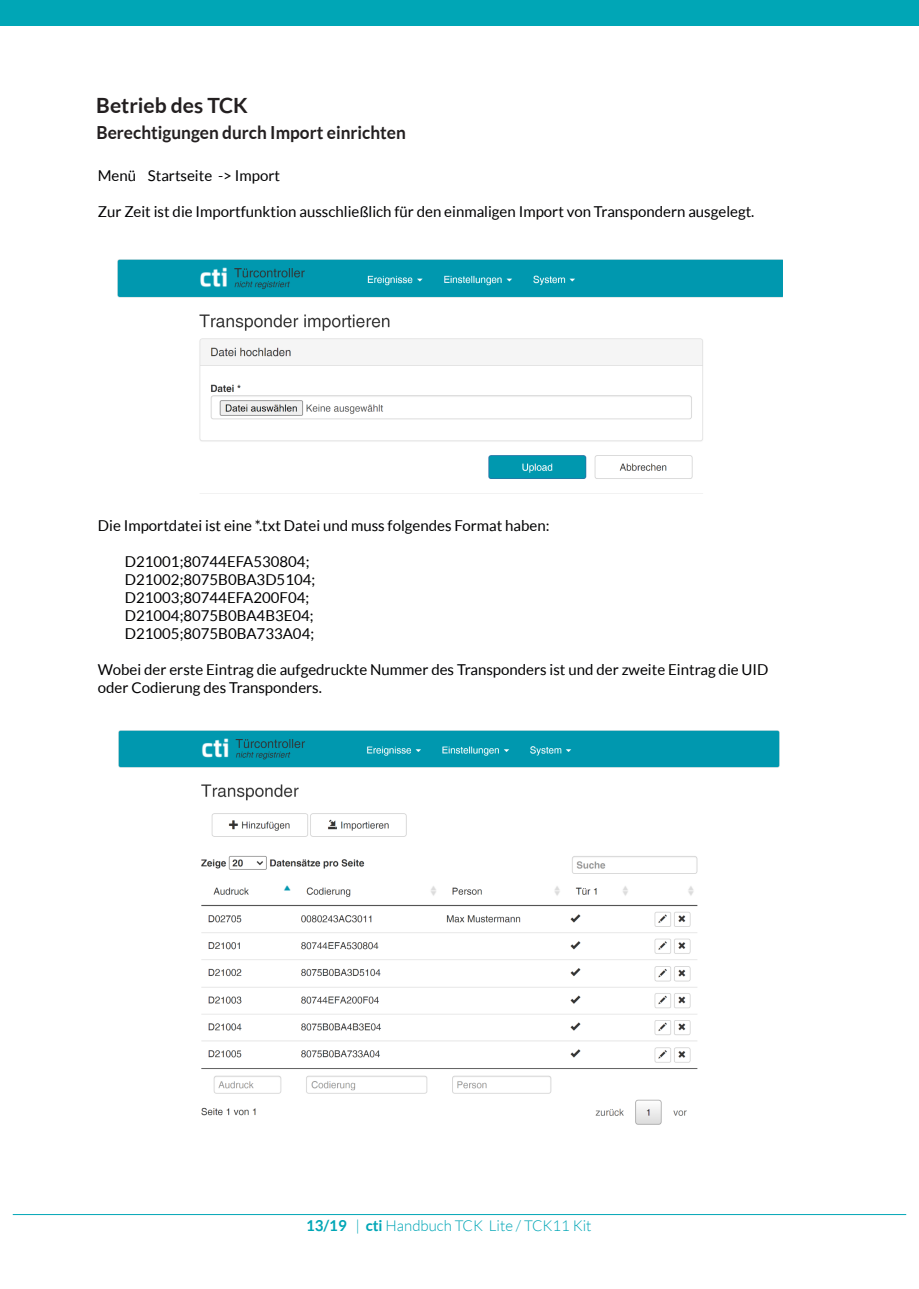
<style>
.page{position:relative;width:919px;height:1289px;background:#fff}
.page>*{position:absolute;margin:0;border:0;box-sizing:border-box;transform-origin:0 0}
.t1{font:700 21px "Lato";color:#231f20}
.t2{font:700 18px "Lato";color:#231f20;scale:.96 1}
.t3{font:15px/18px "Lato";color:#000002}
.t4{font:300 15px "Lato";color:#00a6b6}
.s1{font-weight:700}
</style>
<div class="page">
<div style="left:0;top:0;width:918px;height:26px;background:#00a6b6"></div>
<img style="left:117px;top:260px;width:665px;height:234px">
<img style="left:118px;top:730px;width:661px;height:395px">
<hr style="left:13px;top:1214px;width:893px;height:1px;background:#00a6b6">
<h1 class="t1" style="left:96px;top:96px;width:153px">Betrieb des TCK</h1>
<p class="t2" style="left:96px;top:125px;width:324px">Berechtigungen durch Import einrichten</p>
<p class="t3" style="left:98px;top:167px;width:184px">Menü Startseite -&gt; Import</p>
<p class="t3" style="left:98px;top:203px;width:658px">Zur Zeit ist die Importfunktion ausschließlich für den einmaligen Import von Transpondern ausgelegt.</p>
<p class="t3" style="left:98px;top:517px;width:453px">Die Importdatei ist eine *.txt Datei und muss folgendes Format haben:</p>
<p class="t3" style="left:125px;top:553px;width:192px">D21001;80744EFA530804;<br>D21002;8075B0BA3D5104;<br>D21003;80744EFA200F04;<br>D21004;8075B0BA4B3E04;<br>D21005;8075B0BA733A04;</p>
<p class="t3" style="left:98px;top:661px;width:672px">Wobei der erste Eintrag die aufgedruckte Nummer des Transponders ist und der zweite Eintrag die UID oder Codierung des Transponders.</p>
<p class="t4" style="left:306px;top:1219px;width:287px"><span class="s1">13/19</span> | <span class="s1">cti</span> Handbuch TCK Lite / TCK11 Kit</p>
</div>
